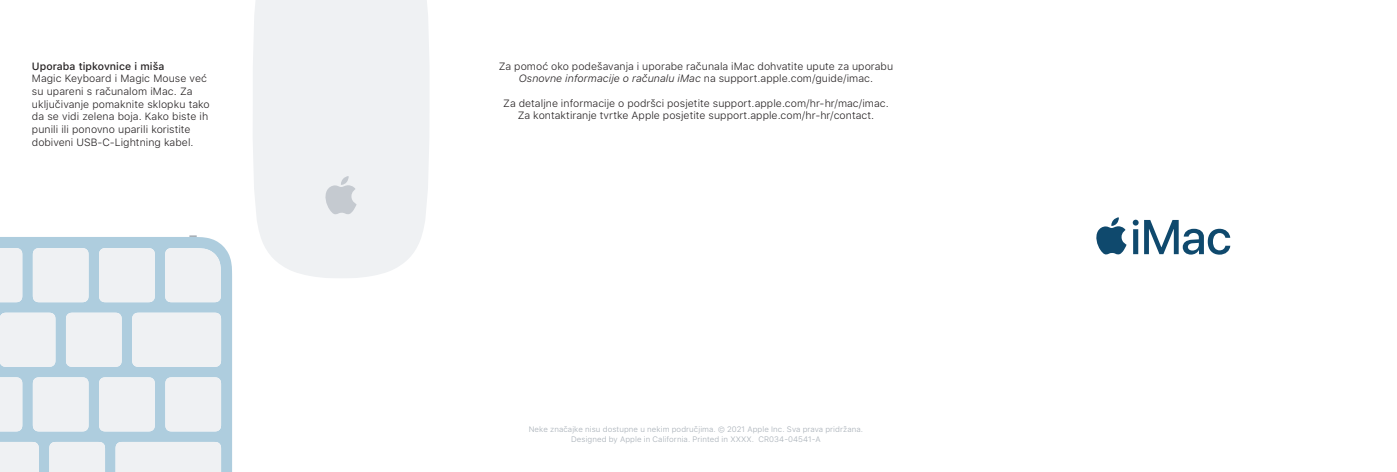
<style>
.page{position:relative;width:1397px;height:472px;background:#fff}
.page>*{position:absolute;margin:0;border:0;box-sizing:border-box;transform-origin:0 0}
.Body_Copy_Center{font:300 10.5px/12.6px "SF Pro Text";letter-spacing:.005em;color:#231f20;text-align:center}
.Body_Copy{font:300 10.5px/12.6px "SF Pro Text";letter-spacing:.005em;color:#231f20}
.Subheads{font:500 10.5px "SF Pro Text";letter-spacing:.005em;color:#231f20}
.Legal_Copy{font:300 7.88px/9.6px "SF Pro Text";letter-spacing:.01em;color:#a6aeb6;text-align:center}
.s1{font-style:italic}
</style>
<div class="page">
<div style="left:253px;top:0;width:176px;height:278px;background:#eff1f3"></div>
<svg style="left:324px;top:176px;width:33px;height:38px"></svg>
<svg style="left:0;top:237px;width:232px;height:234px;background:#b1cfdf"></svg>
<div style="left:0;top:312px;width:55px;height:54px;background:#eff1f3"></div>
<div style="left:66px;top:312px;width:56px;height:54px;background:#eff1f3"></div>
<div style="left:132px;top:312px;width:89px;height:54px;background:#eff1f3"></div>
<svg style="left:0;top:248px;width:22px;height:54px"></svg>
<div style="left:33px;top:248px;width:56px;height:54px;background:#eff1f3"></div>
<div style="left:99px;top:248px;width:56px;height:54px;background:#eff1f3"></div>
<div style="left:165px;top:377px;width:56px;height:54px;background:#eff1f3"></div>
<div style="left:99px;top:377px;width:56px;height:54px;background:#eff1f3"></div>
<div style="left:33px;top:377px;width:56px;height:54px;background:#eff1f3"></div>
<svg style="left:0;top:377px;width:22px;height:54px"></svg>
<div style="left:116px;top:441px;width:105px;height:30px;background:#eff1f3"></div>
<div style="left:49px;top:441px;width:56px;height:30px;background:#eff1f3"></div>
<svg style="left:0;top:441px;width:39px;height:30px"></svg>
<div style="left:165px;top:248px;width:56px;height:54px;background:#eff1f3"></div>
<svg style="left:189px;top:235px;width:8px;height:2px"></svg>
<svg style="left:1133px;top:219px;width:97px;height:35px"></svg>
<svg style="left:1096px;top:217px;width:30px;height:37px"></svg>
<p class="Subheads" style="left:32px;top:60px;width:134px">Uporaba tipkovnice i miša</p>
<p class="Body_Copy" style="left:32px;top:72px;width:179px">Magic Keyboard i Magic Mouse već su upareni s računalom iMac. Za uključivanje pomaknite sklopku tako da se vidi zelena boja. Kako biste ih punili ili ponovno uparili koristite dobiveni USB-C-Lightning kabel.</p>
<p class="Body_Copy_Center" style="left:499px;top:59px;width:396px">Za pomoć oko podešavanja i uporabe računala iMac dohvatite upute za uporabu<br><span class="s1">Osnovne informacije o računalu iMac</span> na support.apple.com/guide/imac.</p>
<p class="Body_Copy_Center" style="left:503px;top:97px;width:387px">Za detaljne informacije o podršci posjetite support.apple.com/hr-hr/mac/imac.<br>Za kontaktiranje tvrtke Apple posjetite support.apple.com/hr-hr/contact.</p>
<p class="Legal_Copy" style="left:529px;top:424px;width:336px">Neke značajke nisu dostupne u nekim područjima. © 2021 Apple Inc. Sva prava pridržana.<br>Designed by Apple in California. Printed in XXXX. CR034-04541-A</p>
</div>
